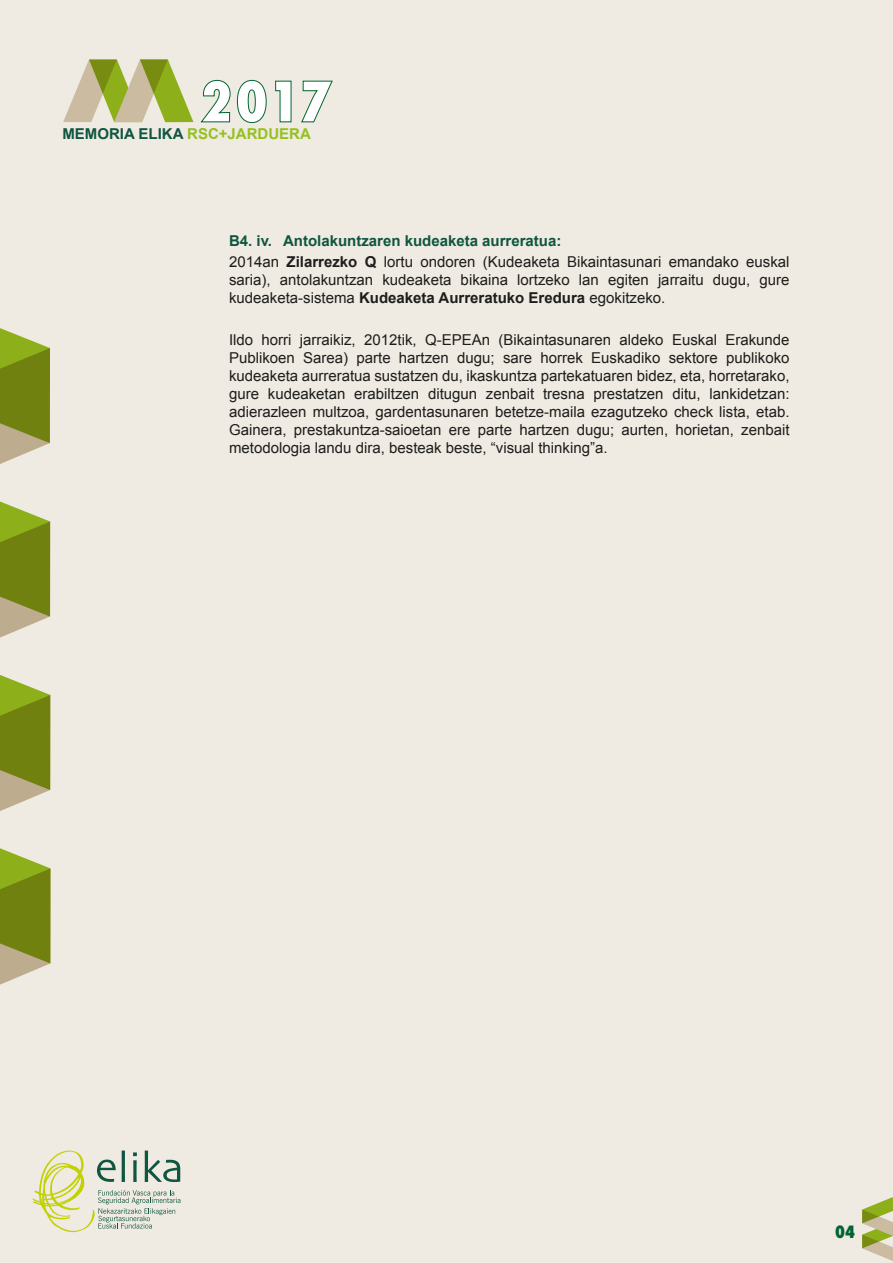
<style>
.page{position:relative;width:893px;height:1263px;background:#efeae2}
.page>*{position:absolute;margin:0;border:0;box-sizing:border-box;transform-origin:0 0}
.t1{font:800 condensed 54px "Futura";color:#fff}
.t2{font:800 condensed 16.5px "Futura";color:#006533}
.t3{font:15px/18px "Arial";color:#1d1d1b}
.t4{font:700 15px "Arial";color:#0f5640}
.s1{color:#95c11f}
.s2{font-weight:700;color:#0f5640}
.s3{font-weight:700}
</style>
<div class="page">
<svg style="left:32px;top:1150px;width:148px;height:82px"></svg>
<svg style="left:200px;top:80px;width:31px;height:43px"></svg>
<svg style="left:237px;top:80px;width:30px;height:43px"></svg>
<svg style="left:275px;top:80px;width:17px;height:43px"></svg>
<svg style="left:301px;top:80px;width:32px;height:43px"></svg>
<svg style="left:63px;top:59px;width:130px;height:63px"></svg>
<svg style="left:862px;top:1197px;width:31px;height:64px"></svg>
<svg style="left:0;top:328px;width:51px;height:657px"></svg>
<h1 class="t1" style="left:200px;top:65px;width:134px">2017</h1>
<p class="t4" style="left:62px;top:124px;width:250px">MEMORIA ELIKA <span class="s1">RSC+JARDUERA</span></p>
<p class="t3" style="left:229px;top:231px;width:562px;line-height:21px"><span class="s2">B4. iv. Antolakuntzaren kudeaketa aurreratua:<br></span>2014an <span class="s3">Zilarrezko Q</span> lortu ondoren (Kudeaketa Bikaintasunari emandako euskal</p>
<p class="t3" style="left:229px;top:271px;width:562px">saria), antolakuntzan kudeaketa bikaina lortzeko lan egiten jarraitu dugu, gure kudeaketa-sistema <span class="s3">Kudeaketa Aurreratuko Eredura</span> egokitzeko.</p>
<p class="t3" style="left:229px;top:331px;width:562px;text-align:justify">Ildo horri jarraikiz, 2012tik, Q-EPEAn (Bikaintasunaren aldeko Euskal Erakunde Publikoen Sarea) parte hartzen dugu; sare horrek Euskadiko sektore publikoko kudeaketa aurreratua sustatzen du, ikaskuntza partekatuaren bidez, eta, horretarako, gure kudeaketan erabiltzen ditugun zenbait tresna prestatzen ditu, lankidetzan: adierazleen multzoa, gardentasunaren betetze-maila ezagutzeko check lista, etab.<br>Gainera, prestakuntza-saioetan ere parte hartzen dugu; aurten, horietan, zenbait metodologia landu dira, besteak beste, “visual thinking”a.</p>
<p class="t2" style="left:835px;top:1221px;width:21px">04</p>
</div>
